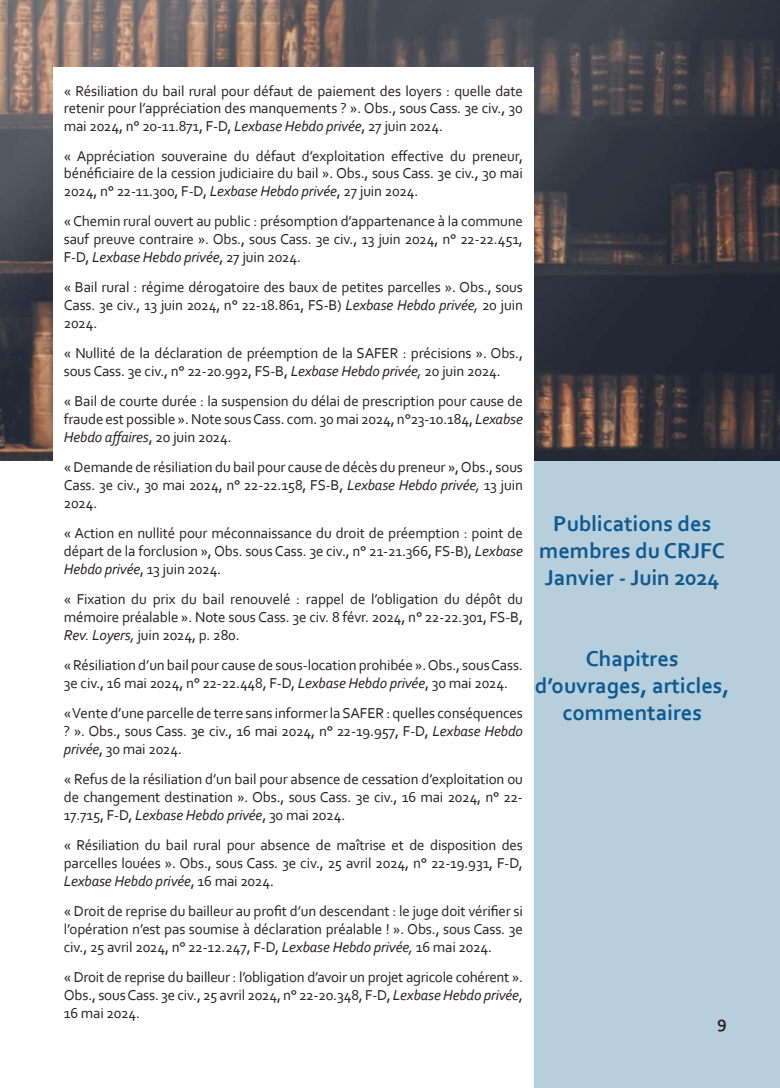
<style>
.page{position:relative;width:780px;height:1088px;background:#fff}
.page>*{position:absolute;margin:0;border:0;box-sizing:border-box;transform-origin:0 0}
.t1{font:700 22.5px/27px "Corbel";color:#0e598f;text-align:center}
.t2{font:700 17.5px "Corbel";color:#231f20}
.t3{font:15px/18px "Corbel";letter-spacing:-.01em;color:#231f20;text-align:justify}
.s1{font-style:italic}
</style>
<div class="page">
<div style="left:531px;top:0;width:249px;height:1088px;background:#b7cfdd"></div>
<img style="left:0;top:0;width:780px;height:460px">
<div style="left:53px;top:67px;width:480px;height:1021px;background:#fff"></div>
<p class="t3" style="left:64px;top:82px;width:460px;line-height:17.5px">« Résiliation du bail rural pour défaut de paiement des loyers : quelle date retenir pour l’appréciation des manquements ? ». Obs., sous Cass. 3e civ., 30 mai 2024, n° 20-11.871, F-D, <span class="s1">Lexbase Hebdo privée</span>, 27 juin 2024.</p>
<p class="t3" style="left:64px;top:146px;width:460px;line-height:17.5px">« Appréciation souveraine du défaut d’exploitation effective du preneur, bénéficiaire de la cession judiciaire du bail ». Obs., sous Cass. 3e civ., 30 mai 2024, n° 22-11.300, F-D, <span class="s1">Lexbase Hebdo privée</span>, 27 juin 2024.</p>
<p class="t3" style="left:64px;top:211px;width:460px">« Chemin rural ouvert au public : présomption d’appartenance à la commune sauf preuve contraire ». Obs., sous Cass. 3e civ., 13 juin 2024, n° 22-22.451, F-D, <span class="s1">Lexbase Hebdo privée</span>, 27 juin 2024.</p>
<p class="t3" style="left:64px;top:277px;width:460px">« Bail rural : régime dérogatoire des baux de petites parcelles ». Obs., sous Cass. 3e civ., 13 juin 2024, n° 22-18.861, FS-B) <span class="s1">Lexbase Hebdo privée,</span> 20 juin 2024.</p>
<p class="t3" style="left:64px;top:343px;width:460px">« Nullité de la déclaration de préemption de la SAFER : précisions ». Obs., sous Cass. 3e civ., n° 22-20.992, FS-B, <span class="s1">Lexbase Hebdo privée,</span> 20 juin 2024.</p>
<p class="t3" style="left:64px;top:391px;width:460px">« Bail de courte durée : la suspension du délai de prescription pour cause de fraude est possible ». Note sous Cass. com. 30 mai 2024, n°23-10.184, <span class="s1">Lexabse Hebdo affaires</span>, 20 juin 2024.</p>
<p class="t3" style="left:64px;top:457px;width:460px">« Demande de résiliation du bail pour cause de décès du preneur », Obs., sous Cass. 3e civ., 30 mai 2024, n° 22-22.158, FS-B, <span class="s1">Lexbase Hebdo privée,</span> 13 juin 2024.</p>
<p class="t3" style="left:64px;top:523px;width:460px">« Action en nullité pour méconnaissance du droit de préemption : point de départ de la forclusion », Obs. sous Cass. 3e civ., n° 21-21.366, FS-B), <span class="s1">Lexbase Hebdo privée</span>, 13 juin 2024.</p>
<p class="t3" style="left:64px;top:589px;width:460px">« Fixation du prix du bail renouvelé : rappel de l’obligation du dépôt du mémoire préalable ». Note sous Cass. 3e civ. 8 févr. 2024, n° 22-22.301, FS-B, <span class="s1">Rev. Loyers,</span> juin 2024, p. 280.</p>
<p class="t3" style="left:64px;top:655px;width:460px">« Résiliation d’un bail pour cause de sous-location prohibée ». Obs., sous Cass.<br>3e civ., 16 mai 2024, n° 22-22.448, F-D, <span class="s1">Lexbase Hebdo privée</span>, 30 mai 2024.</p>
<p class="t3" style="left:64px;top:703px;width:460px">« Vente d’une parcelle de terre sans informer la SAFER : quelles conséquences ? ». Obs., sous Cass. 3e civ., 16 mai 2024, n° 22-19.957, F-D, <span class="s1">Lexbase Hebdo privée</span>, 30 mai 2024.</p>
<p class="t3" style="left:64px;top:769px;width:460px">« Refus de la résiliation d’un bail pour absence de cessation d’exploitation ou de changement destination ». Obs., sous Cass. 3e civ., 16 mai 2024, n° 22- 17.715, F-D, <span class="s1">Lexbase Hebdo privée</span>, 30 mai 2024.</p>
<p class="t3" style="left:64px;top:835px;width:460px">« Résiliation du bail rural pour absence de maîtrise et de disposition des parcelles louées ». Obs., sous Cass. 3e civ., 25 avril 2024, n° 22-19.931, F-D, <span class="s1">Lexbase Hebdo privée</span>, 16 mai 2024.</p>
<p class="t3" style="left:64px;top:901px;width:460px">« Droit de reprise du bailleur au profit d’un descendant : le juge doit vérifier si l’opération n’est pas soumise à déclaration préalable ! ». Obs., sous Cass. 3e civ., 25 avril 2024, n° 22-12.247, F-D, <span class="s1">Lexbase Hebdo privée,</span> 16 mai 2024.</p>
<p class="t3" style="left:64px;top:967px;width:460px">« Droit de reprise du bailleur : l’obligation d’avoir un projet agricole cohérent ».<br>Obs., sous Cass. 3e civ., 25 avril 2024, n° 22-20.348, F-D, <span class="s1">Lexbase Hebdo privée</span>, 16 mai 2024.</p>
<h1 class="t1" style="left:539px;top:509px;width:187px">Publications des membres du CRJFC<br>Janvier - Juin 2024</h1>
<h1 class="t1" style="left:535px;top:644px;width:196px">Chapitres d’ouvrages, articles, commentaires</h1>
<p class="t2" style="left:717px;top:1011px;width:11px">9</p>
</div>
